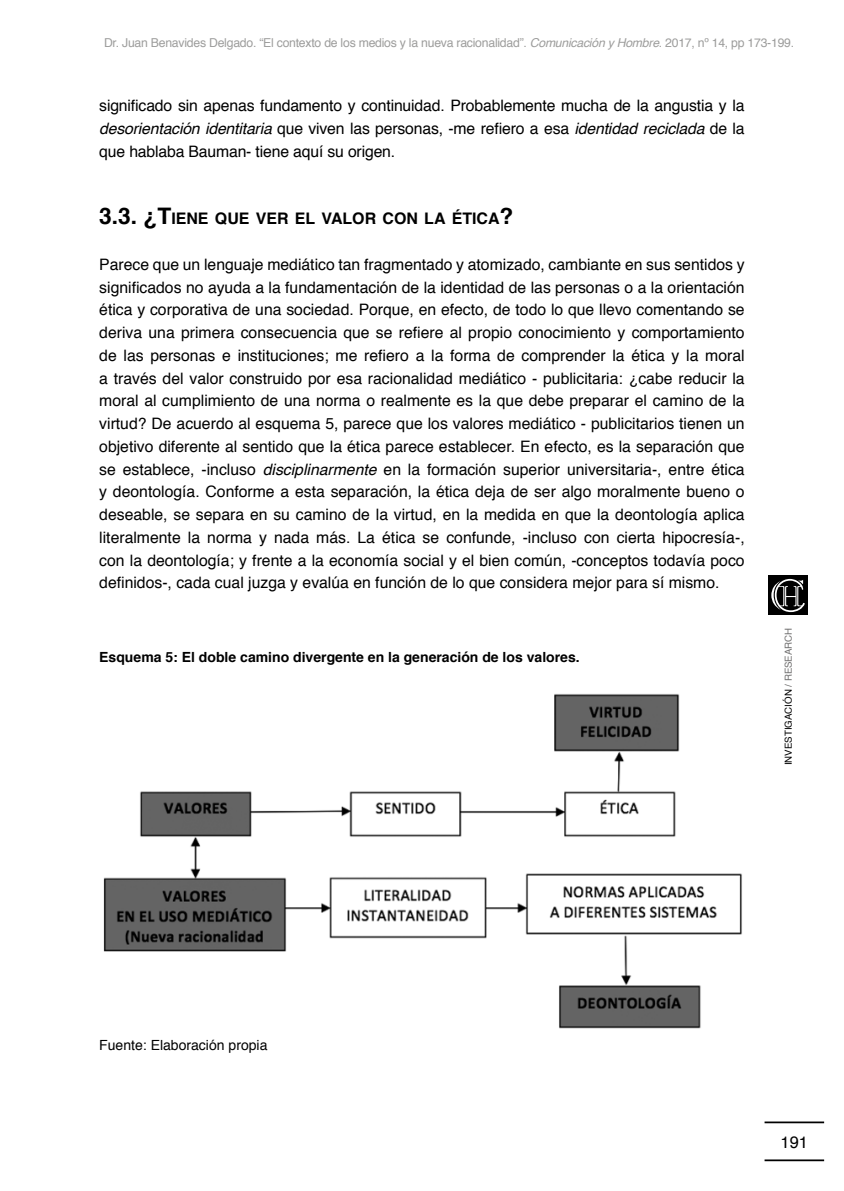
<style>
.page{position:relative;width:844px;height:1191px;background:#fff}
.page>*{position:absolute;margin:0;border:0;box-sizing:border-box;transform-origin:0 0}
.t1{font:16.62px "Helvetica";color:#000}
.t2{font:700 15.92px "Helvetica";color:#000}
.t3{font:15.75px/22.8px "Helvetica";letter-spacing:-.005em;color:#000;text-align:justify}
.t4{font:700 14px "Helvetica";color:#000}
.t5{font:14px "Helvetica";color:#000}
.t6{font:12.25px "Helvetica";letter-spacing:-.02em;color:#9d9d9c}
.t7{font:9.62px "Helvetica";color:#000}
.s1{font-style:italic}
.s2{font-size:22.75px}
.s3{color:#706f6f}
</style>
<div class="page">
<hr style="left:764px;top:1159px;width:59px;height:2px;background:#000">
<hr style="left:764px;top:1121px;width:59px;height:2px;background:#000">
<div style="left:768px;top:575px;width:39px;height:40px;background:#000"></div>
<svg style="left:771px;top:579px;width:33px;height:33px"></svg>
<img style="left:103px;top:694px;width:639px;height:335px">
<p class="t6" style="left:104px;top:33px;width:691px">Dr. Juan Benavides Delgado. “El contexto de los medios y la nueva racionalidad”. <span class="s1">Comunicación y Hombre</span>. 2017, nº 14, pp 173-199.</p>
<p class="t3" style="left:99px;top:95px;width:646px">significado sin apenas fundamento y continuidad. Probablemente mucha de la angustia y la <span class="s1">desorientación identitaria</span> que viven las personas, -me refiero a esa <span class="s1">identidad reciclada</span> de la que hablaba Bauman- tiene aquí su origen.</p>
<p class="t2" style="left:99px;top:206px;width:415px"><span class="s2">3.3. ¿T</span>IENE QUE VER EL VALOR CON LA ÉTICA<span class="s2">?</span></p>
<p class="t3" style="left:99px;top:253px;width:646px">Parece que un lenguaje mediático tan fragmentado y atomizado, cambiante en sus sentidos y significados no ayuda a la fundamentación de la identidad de las personas o a la orientación ética y corporativa de una sociedad. Porque, en efecto, de todo lo que llevo comentando se deriva una primera consecuencia que se refiere al propio conocimiento y comportamiento de las personas e instituciones; me refiero a la forma de comprender la ética y la moral a través del valor construido por esa racionalidad mediático - publicitaria: ¿cabe reducir la moral al cumplimiento de una norma o realmente es la que debe preparar el camino de la virtud? De acuerdo al esquema 5, parece que los valores mediático - publicitarios tienen un objetivo diferente al sentido que la ética parece establecer. En efecto, es la separación que se establece, -incluso <span class="s1">disciplinarmente</span> en la formación superior universitaria-, entre ética y deontología. Conforme a esta separación, la ética deja de ser algo moralmente bueno o deseable, se separa en su camino de la virtud, en la medida en que la deontología aplica literalmente la norma y nada más. La ética se confunde, -incluso con cierta hipocresía-, con la deontología; y frente a la economía social y el bien común, -conceptos todavía poco definidos-, cada cual juzga y evalúa en función de lo que considera mejor para sí mismo.</p>
<p class="t4" style="left:99px;top:645px;width:482px">Esquema 5: El doble camino divergente en la generación de los valores.</p>
<p class="t7" style="left:780px;top:765px;width:139px;rotate:-90deg">INVESTIGACIÓN <span class="s3">/ RESEARCH</span></p>
<p class="t5" style="left:99px;top:1034px;width:170px">Fuente: Elaboración propia</p>
<p class="t1" style="left:780px;top:1129px;width:29px">191</p>
</div>
